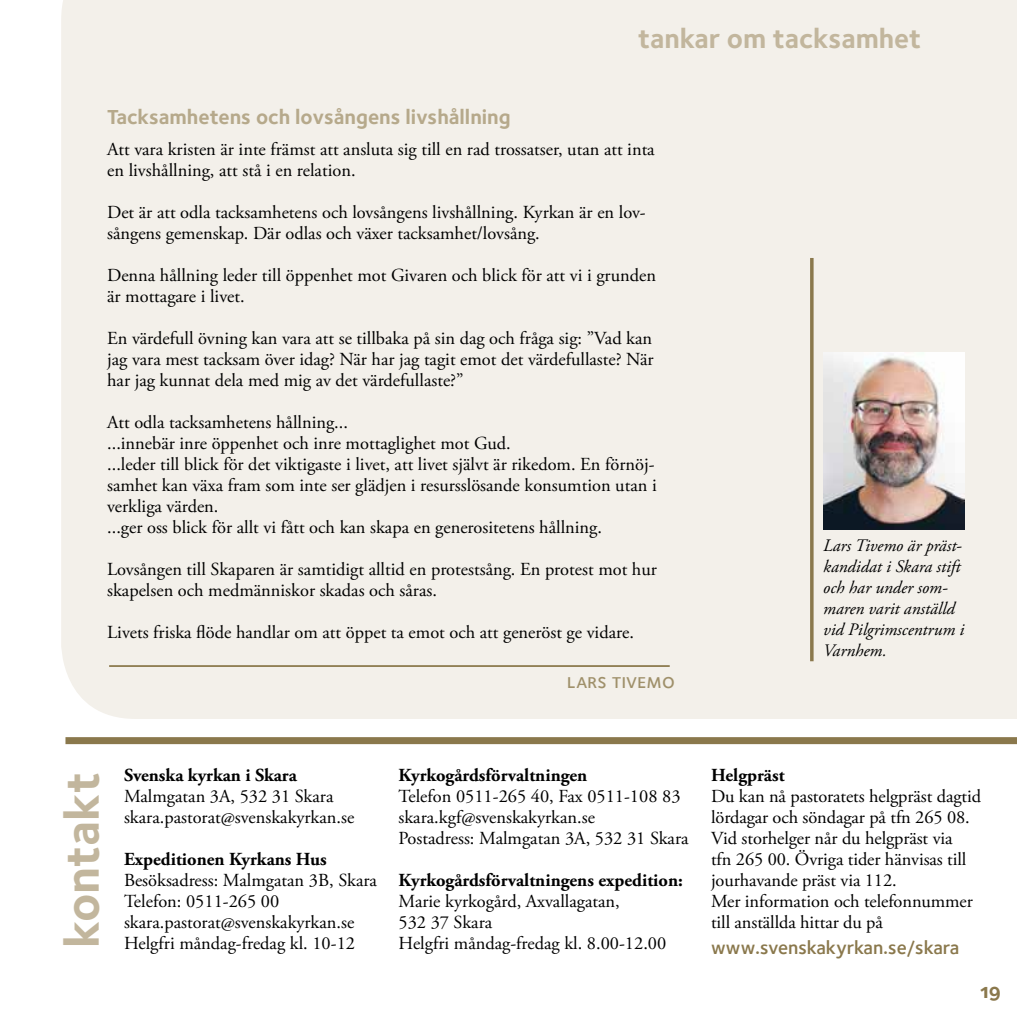
<style>
.page{position:relative;width:1017px;height:1017px;background:#fff}
.page>*{position:absolute;margin:0;border:0;box-sizing:border-box;transform-origin:0 0}
.t1{font:700 49px "Foundry Sterling";color:#c2b69d}
.t2{font:700 28px "Foundry Sterling";color:#c2b69d}
.t3{font:700 21px "Foundry Sterling";color:#b6a98b}
.t4{font:21px "Foundry Sterling Medium Expert";color:#9f906a}
.t5{font:21px "Foundry Sterling Bold Expert";color:#8a784c}
.t6{font:600 19.25px "Foundry Sterling";letter-spacing:-.005em;color:#8a784c}
.t7{font:18.38px/21px "Adobe Garamond Pro";letter-spacing:-.01em;color:#000}
.t8{font:700 18.38px "Adobe Garamond Pro";color:#000}
.t9{font:italic 17.5px/21px "Adobe Garamond Pro";color:#000}
</style>
<div class="page">
<div style="left:61px;top:0;width:956px;height:719px;background:#f3f0ea"></div>
<div style="left:65px;top:737px;width:952px;height:7px;background:#8a784c"></div>
<svg style="left:810px;top:258px;width:4px;height:403px;fill:#8e7d53"></svg>
<img style="left:823px;top:352px;width:141px;height:177px">
<hr style="left:109px;top:665px;width:561px;height:2px;background:#8a784c">
<h2 class="t2" style="left:638px;top:19px;width:285px">tankar om tacksamhet</h2>
<p class="t3" style="left:107px;top:103px;width:405px">Tacksamhetens och lovsångens livshållning</p>
<p class="t7" style="left:107px;top:140px;width:549px">Att vara kristen är inte främst att ansluta sig till en rad trossatser, utan att inta en livshållning, att stå i en relation.</p>
<p class="t7" style="left:107px;top:203px;width:540px">Det är att odla tacksamhetens och lovsångens livshållning. Kyrkan är en lov&shy;sångens gemenskap. Där odlas och växer tacksamhet/lovsång.</p>
<p class="t7" style="left:107px;top:266px;width:550px">Denna hållning leder till öppenhet mot Givaren och blick för att vi i grunden är mottagare i livet.</p>
<p class="t7" style="left:107px;top:329px;width:548px;text-align:justify">En värdefull övning kan vara att se tillbaka på sin dag och fråga sig: ”Vad kan jag vara mest tacksam över idag? När har jag tagit emot det värdefullaste? När har jag kunnat dela med mig av det värdefullaste?”</p>
<p class="t7" style="left:107px;top:413px;width:551px">Att odla tacksamhetens hållning...<br>...innebär inre öppenhet och inre mottaglighet mot Gud.<br>...leder till blick för det viktigaste i livet, att livet självt är rikedom. En förnöj&shy;samhet kan växa fram som inte ser glädjen i resursslösande konsumtion utan i verkliga värden.<br>...ger oss blick för allt vi fått och kan skapa en generositetens hållning.</p>
<p class="t7" style="left:107px;top:560px;width:551px">Lovsången till Skaparen är samtidigt alltid en protestsång. En protest mot hur skapelsen och medmänniskor skadas och såras.</p>
<p class="t7" style="left:107px;top:623px;width:528px">Livets friska flöde handlar om att öppet ta emot och att generöst ge vidare.</p>
<p class="t4" style="left:567px;top:669px;width:109px">lars tivemo</p>
<p class="t9" style="left:823px;top:535px;width:143px">Lars Tivemo är präst&shy;kandidat i Skara stift och har under som&shy;maren varit anställd vid Pilgrimscentrum i<br>Varnhem.</p>
<h1 class="t1" style="left:48px;top:947px;width:177px;rotate:-90deg">kontakt</h1>
<p class="t8" style="left:124px;top:764px;width:174px">Svenska kyrkan i Skara</p>
<p class="t7" style="left:124px;top:786px;width:232px">Malmgatan 3A, 532 31 Skara skara.pastorat@svenskakyrkan.se</p>
<p class="t8" style="left:124px;top:848px;width:204px">Expeditionen Kyrkans Hus</p>
<p class="t7" style="left:124px;top:870px;width:255px">Besöksadress: Malmgatan 3B, Skara<br>Telefon: 0511-265 00 skara.pastorat@svenskakyrkan.se<br>Helgfri måndag-fredag kl. 10-12</p>
<p class="t8" style="left:399px;top:764px;width:190px">Kyrkogårdsförvaltningen</p>
<p class="t7" style="left:399px;top:786px;width:292px">Telefon 0511-265 40, Fax 0511-108 83 skara.kgf@svenskakyrkan.se<br>Postadress: Malmgatan 3A, 532 31 Skara</p>
<p class="t8" style="left:399px;top:869px;width:286px">Kyrkogårdsförvaltningens expedition:</p>
<p class="t7" style="left:399px;top:891px;width:269px">Marie kyrkogård, Axvallagatan,<br>532 37 Skara<br>Helgfri måndag-fredag kl. 8.00-12.00</p>
<p class="t8" style="left:711px;top:764px;width:75px">Helgpräst</p>
<p class="t7" style="left:711px;top:786px;width:271px">Du kan nå pastoratets helgpräst dagtid lördagar och söndagar på tfn 265 08.<br>Vid storhelger når du helgpräst via<br>tfn 265 00. Övriga tider hänvisas till jourhavande präst via 112.<br>Mer information och telefonnummer till anställda hittar du på</p>
<p class="t6" style="left:711px;top:936px;width:250px">www.svenskakyrkan.se/skara</p>
<p class="t5" style="left:980px;top:976px;width:22px">19</p>
</div>
